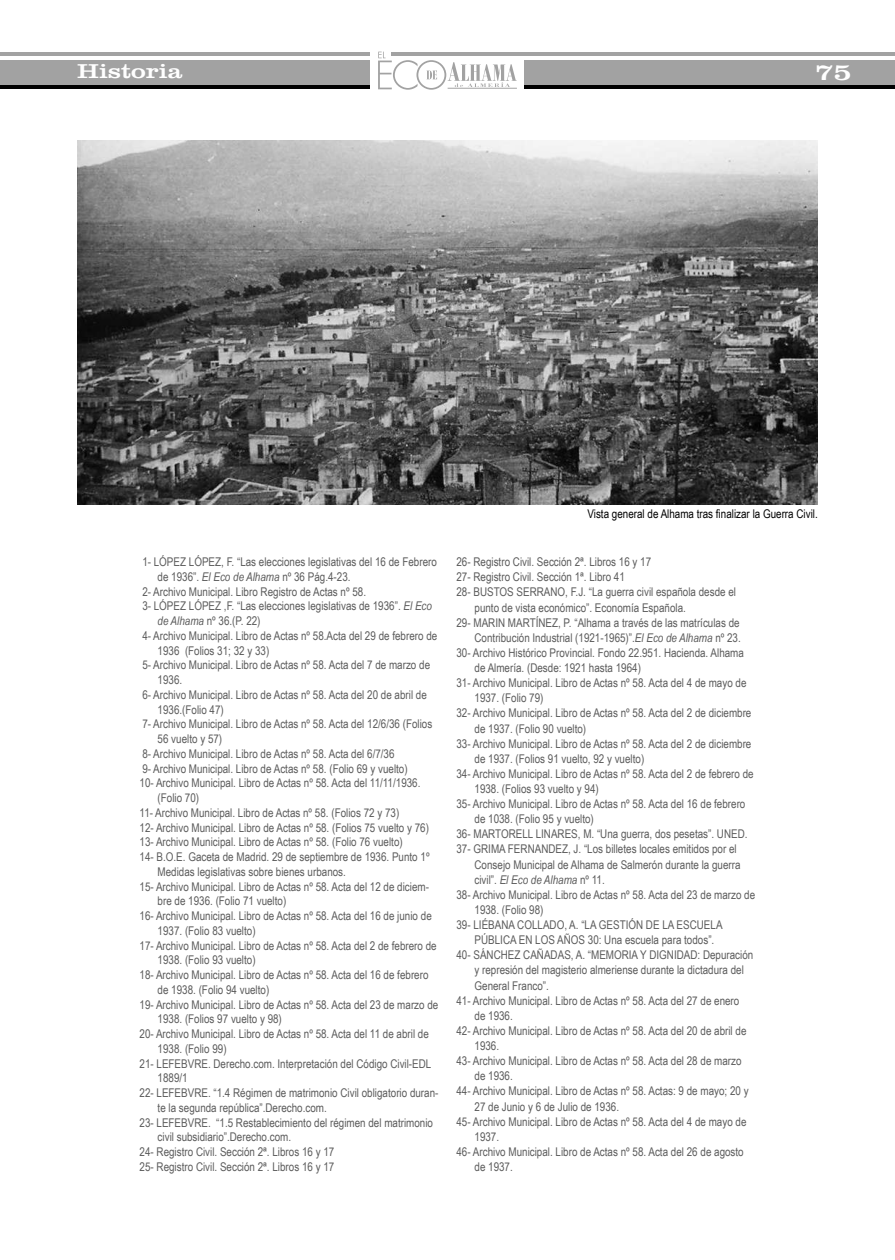
<style>
.page{position:relative;width:895px;height:1260px;background:#fff}
.page>*{position:absolute;margin:0;border:0;box-sizing:border-box;transform-origin:0 0}
.t1{font:24px "Clarendon";color:#fff;scale:1.25 1}
.t2{font:21px "Clarendon";color:#fff;scale:1.25 1}
.t3{font:12px "Arial Narrow";color:#5b5b5b}
.t4{font:12px "Arial Narrow";color:#000}
.t5{font:italic 12px "Arial Narrow";color:#5b5b5b}
.s1{font-style:italic}
.s2{font-style:normal}
</style>
<div class="page">
<img style="left:77px;top:141px;width:740px;height:363px">
<svg style="left:378px;top:52px;width:138px;height:38px"></svg>
<hr style="left:447px;top:88px;width:69px;height:1px;background:#a2a2a2">
<hr style="left:1px;top:52px;width:369px;height:4px;background:#a2a2a2">
<div style="left:1px;top:60px;width:369px;height:25px;background:#a2a2a2"></div>
<hr style="left:1px;top:85px;width:369px;height:4px;background:#000">
<svg style="left:0;top:52px;width:1px;height:37px"></svg>
<hr style="left:391px;top:52px;width:503px;height:4px;background:#a2a2a2">
<div style="left:524px;top:60px;width:370px;height:25px;background:#a2a2a2"></div>
<hr style="left:524px;top:85px;width:370px;height:4px;background:#000">
<h2 class="t2" style="left:77px;top:59px;width:85px">Historia</h2>
<h1 class="t1" style="left:814px;top:57px;width:31px">75</h1>
<p class="t3" style="left:142px;top:553px;width:296px">1- LÓPEZ LÓPEZ, F. “Las elecciones legislativas del 16 de Febrero</p>
<p class="t3" style="left:157px;top:567px;width:194px">de 1936”. <span class="s1">El Eco de Alhama</span> nº 36 Pág.4-23.</p>
<p class="t3" style="left:142px;top:582px;width:225px">2- Archivo Municipal. Libro Registro de Actas nº 58.</p>
<p class="t3" style="left:142px;top:597px;width:291px">3- LÓPEZ LÓPEZ ,F. “Las elecciones legislativas de 1936”. <span class="s1">El Eco</span></p>
<p class="t3" style="left:157px;top:612px;width:104px"><span class="s1">de Alhama</span> nº 36.(P. 22)</p>
<p class="t3" style="left:142px;top:626px;width:296px">4- Archivo Municipal. Libro de Actas nº 58.Acta del 29 de febrero de</p>
<p class="t3" style="left:157px;top:641px;width:113px">1936 (Folios 31; 32 y 33)</p>
<p class="t3" style="left:142px;top:656px;width:289px">5- Archivo Municipal. Libro de Actas nº 58. Acta del 7 de marzo de</p>
<p class="t3" style="left:157px;top:671px;width:26px">1936.</p>
<p class="t3" style="left:142px;top:685px;width:286px">6- Archivo Municipal. Libro de Actas nº 58. Acta del 20 de abril de</p>
<p class="t3" style="left:157px;top:700px;width:68px">1936.(Folio 47)</p>
<p class="t3" style="left:142px;top:715px;width:291px">7- Archivo Municipal. Libro de Actas nº 58. Acta del 12/6/36 (Folios</p>
<p class="t3" style="left:157px;top:730px;width:66px">56 vuelto y 57)</p>
<p class="t3" style="left:142px;top:744px;width:253px">8- Archivo Municipal. Libro de Actas nº 58. Acta del 6/7/36</p>
<p class="t3" style="left:142px;top:759px;width:267px">9- Archivo Municipal. Libro de Actas nº 58. (Folio 69 y vuelto)</p>
<p class="t3" style="left:139px;top:774px;width:282px">10- Archivo Municipal. Libro de Actas nº 58. Acta del 11/11/1936.</p>
<p class="t3" style="left:157px;top:788px;width:43px">(Folio 70)</p>
<p class="t3" style="left:139px;top:803px;width:261px">11- Archivo Municipal. Libro de Actas nº 58. (Folios 72 y 73)</p>
<p class="t3" style="left:139px;top:818px;width:291px">12- Archivo Municipal. Libro de Actas nº 58. (Folios 75 vuelto y 76)</p>
<p class="t3" style="left:139px;top:833px;width:264px">13- Archivo Municipal. Libro de Actas nº 58. (Folio 76 vuelto)</p>
<p class="t3" style="left:139px;top:847px;width:291px">14- B.O.E. Gaceta de Madrid. 29 de septiembre de 1936. Punto 1º</p>
<p class="t3" style="left:157px;top:862px;width:190px">Medidas legislativas sobre bienes urbanos.</p>
<p class="t3" style="left:139px;top:877px;width:291px">15- Archivo Municipal. Libro de Actas nº 58. Acta del 12 de diciem-</p>
<p class="t3" style="left:157px;top:892px;width:130px">bre de 1936. (Folio 71 vuelto)</p>
<p class="t3" style="left:139px;top:906px;width:293px">16- Archivo Municipal. Libro de Actas nº 58. Acta del 16 de junio de</p>
<p class="t3" style="left:157px;top:921px;width:99px">1937. (Folio 83 vuelto)</p>
<p class="t3" style="left:139px;top:936px;width:298px">17- Archivo Municipal. Libro de Actas nº 58. Acta del 2 de febrero de</p>
<p class="t3" style="left:157px;top:951px;width:99px">1938. (Folio 93 vuelto)</p>
<p class="t3" style="left:139px;top:965px;width:290px">18- Archivo Municipal. Libro de Actas nº 58. Acta del 16 de febrero</p>
<p class="t3" style="left:157px;top:980px;width:113px">de 1938. (Folio 94 vuelto)</p>
<p class="t3" style="left:139px;top:995px;width:300px">19- Archivo Municipal. Libro de Actas nº 58. Acta del 23 de marzo de</p>
<p class="t3" style="left:157px;top:1010px;width:126px">1938. (Folios 97 vuelto y 98)</p>
<p class="t3" style="left:139px;top:1024px;width:290px">20- Archivo Municipal. Libro de Actas nº 58. Acta del 11 de abril de</p>
<p class="t3" style="left:157px;top:1039px;width:70px">1938. (Folio 99)</p>
<p class="t3" style="left:139px;top:1054px;width:293px">21- LEFEBVRE. Derecho.com. Interpretación del Código Civil-EDL</p>
<p class="t3" style="left:157px;top:1068px;width:32px">1889/1</p>
<p class="t3" style="left:139px;top:1083px;width:300px">22- LEFEBVRE. “1.4 Régimen de matrimonio Civil obligatorio duran-</p>
<p class="t3" style="left:157px;top:1098px;width:171px">te la segunda república”.Derecho.com.</p>
<p class="t3" style="left:139px;top:1113px;width:295px">23- LEFEBVRE. “1.5 Restablecimiento del régimen del matrimonio</p>
<p class="t3" style="left:157px;top:1127px;width:135px">civil subsidiario”.Derecho.com.</p>
<p class="t3" style="left:139px;top:1142px;width:196px">24- Registro Civil. Sección 2ª. Libros 16 y 17</p>
<p class="t3" style="left:139px;top:1157px;width:196px">25- Registro Civil. Sección 2ª. Libros 16 y 17</p>
<p class="t4" style="left:587px;top:505px;width:232px">Vista general de Alhama tras finalizar la Guerra Civil.</p>
<p class="t3" style="left:456px;top:553px;width:196px">26- Registro Civil. Sección 2ª. Libros 16 y 17</p>
<p class="t3" style="left:456px;top:568px;width:170px">27- Registro Civil. Sección 1ª. Libro 41</p>
<p class="t3" style="left:456px;top:583px;width:281px">28- BUSTOS SERRANO, F.J. “La guerra civil española desde el</p>
<p class="t3" style="left:474px;top:598px;width:213px">punto de vista económico”. Economía Española.</p>
<p class="t3" style="left:456px;top:613px;width:284px">29- MARIN MARTÍNEZ, P. “Alhama a través de las matrículas de</p>
<p class="t3" style="left:474px;top:628px;width:268px">Contribución Industrial (1921-1965)”.<span class="s1">El Eco de Alhama</span> nº 23.</p>
<p class="t3" style="left:456px;top:643px;width:289px">30- Archivo Histórico Provincial. Fondo 22.951. Hacienda. Alhama</p>
<p class="t3" style="left:474px;top:659px;width:168px">de Almería. (Desde: 1921 hasta 1964)</p>
<p class="t3" style="left:456px;top:674px;width:291px">31- Archivo Municipal. Libro de Actas nº 58. Acta del 4 de mayo de</p>
<p class="t3" style="left:474px;top:689px;width:70px">1937. (Folio 79)</p>
<p class="t3" style="left:456px;top:704px;width:296px">32- Archivo Municipal. Libro de Actas nº 58. Acta del 2 de diciembre</p>
<p class="t3" style="left:474px;top:719px;width:113px">de 1937. (Folio 90 vuelto)</p>
<p class="t3" style="left:456px;top:734px;width:296px">33- Archivo Municipal. Libro de Actas nº 58. Acta del 2 de diciembre</p>
<p class="t3" style="left:474px;top:749px;width:171px">de 1937. (Folios 91 vuelto, 92 y vuelto)</p>
<p class="t3" style="left:456px;top:764px;width:298px">34- Archivo Municipal. Libro de Actas nº 58. Acta del 2 de febrero de</p>
<p class="t3" style="left:474px;top:779px;width:126px">1938. (Folios 93 vuelto y 94)</p>
<p class="t3" style="left:456px;top:794px;width:290px">35- Archivo Municipal. Libro de Actas nº 58. Acta del 16 de febrero</p>
<p class="t3" style="left:474px;top:810px;width:121px">de 1038. (Folio 95 y vuelto)</p>
<p class="t3" style="left:456px;top:825px;width:292px">36- MARTORELL LINARES, M. “Una guerra, dos pesetas”. UNED.</p>
<p class="t3" style="left:456px;top:840px;width:281px">37- GRIMA FERNANDEZ, J. “Los billetes locales emitidos por el</p>
<p class="t3" style="left:474px;top:855px;width:267px">Consejo Municipal de Alhama de Salmerón durante la guerra</p>
<p class="t5" style="left:474px;top:870px;width:132px"><span class="s2">civil”.</span> El Eco de Alhama <span class="s2">nº 11.</span></p>
<p class="t3" style="left:456px;top:885px;width:300px">38- Archivo Municipal. Libro de Actas nº 58. Acta del 23 de marzo de</p>
<p class="t3" style="left:474px;top:900px;width:70px">1938. (Folio 98)</p>
<p class="t3" style="left:456px;top:915px;width:267px">39- LIÉBANA COLLADO, A. “LA GESTIÓN DE LA ESCUELA</p>
<p class="t3" style="left:474px;top:930px;width:241px">PÚBLICA EN LOS AÑOS 30: Una escuela para todos”.</p>
<p class="t3" style="left:456px;top:946px;width:298px">40- SÁNCHEZ CAÑADAS, A. “MEMORIA Y DIGNIDAD: Depuración</p>
<p class="t3" style="left:474px;top:961px;width:271px">y represión del magisterio almeriense durante la dictadura del</p>
<p class="t3" style="left:474px;top:976px;width:76px">General Franco”.</p>
<p class="t3" style="left:456px;top:991px;width:284px">41- Archivo Municipal. Libro de Actas nº 58. Acta del 27 de enero</p>
<p class="t3" style="left:474px;top:1006px;width:40px">de 1936.</p>
<p class="t3" style="left:456px;top:1021px;width:291px">42- Archivo Municipal. Libro de Actas nº 58. Acta del 20 de abril de</p>
<p class="t3" style="left:474px;top:1036px;width:26px">1936.</p>
<p class="t3" style="left:456px;top:1051px;width:286px">43- Archivo Municipal. Libro de Actas nº 58. Acta del 28 de marzo</p>
<p class="t3" style="left:474px;top:1066px;width:40px">de 1936.</p>
<p class="t3" style="left:456px;top:1082px;width:293px">44- Archivo Municipal. Libro de Actas nº 58. Actas: 9 de mayo; 20 y</p>
<p class="t3" style="left:474px;top:1097px;width:146px">27 de Junio y 6 de Julio de 1936.</p>
<p class="t3" style="left:456px;top:1112px;width:291px">45- Archivo Municipal. Libro de Actas nº 58. Acta del 4 de mayo de</p>
<p class="t3" style="left:474px;top:1127px;width:26px">1937.</p>
<p class="t3" style="left:456px;top:1142px;width:288px">46- Archivo Municipal. Libro de Actas nº 58. Acta del 26 de agosto</p>
<p class="t3" style="left:474px;top:1157px;width:40px">de 1937.</p>
</div>
